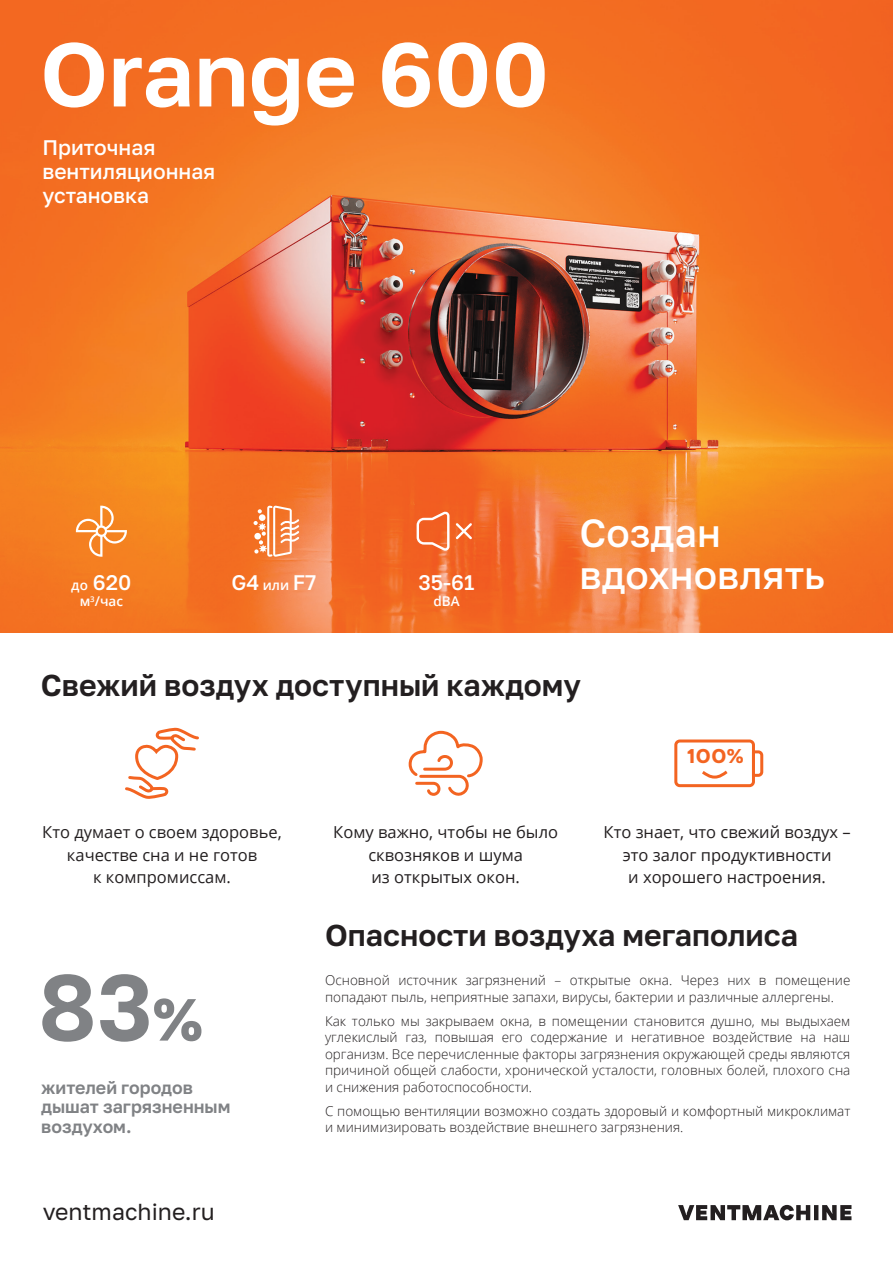
<style>
.page{position:relative;width:893px;height:1263px;background:#fff}
.page>*{position:absolute;margin:0;border:0;box-sizing:border-box;transform-origin:0 0}
.t1{font:90px "Golos Text VF";color:#fff}
.t2{font:39px/42px "Golos Text VF";color:#fff}
.t3{font:30px "Golos Text VF";color:#231f20}
.t4{font:23.1px "Golos Text VF";color:#231f20}
.t5{font:21px/24px "Golos Text VF";color:#fff}
.t6{font:700 19.95px "TT Travels";color:#f36421}
.t7{font:17.7px/19.5px "Golos Text VF";color:#808285}
.t8{font:16.5px/22.5px "Open Sans";color:#231f20;text-align:center}
.t9{font:300 13.5px/16.5px "Open Sans";color:#231f20}
.t10{font:600 13.5px "Open Sans";color:#fff}
.s1{font-family:"Open Sans";font-weight:600;font-size:13.5px}
</style>
<div class="page">
<img style="left:0;top:0;width:893px;height:632px">
<svg style="left:125px;top:727px;width:74px;height:72px"></svg>
<svg style="left:408px;top:730px;width:75px;height:66px"></svg>
<svg style="left:42px;top:974px;width:51px;height:68px"></svg>
<svg style="left:100px;top:974px;width:101px;height:68px"></svg>
<div style="left:674px;top:739px;width:81px;height:48px;border:3px solid #f36421;border-radius:4px"></div>
<svg style="left:751px;top:749px;width:13px;height:29px"></svg>
<svg style="left:702px;top:770px;width:26px;height:9px"></svg>
<svg style="left:76px;top:506px;width:51px;height:51px;background:#f69a4b"></svg>
<svg style="left:254px;top:506px;width:45px;height:51px"></svg>
<svg style="left:417px;top:511px;width:32px;height:40px"></svg>
<svg style="left:456px;top:523px;width:16px;height:16px"></svg>
<svg style="left:678px;top:1205px;width:173px;height:15px"></svg>
<h1 class="t1" style="left:40px;top:20px;width:511px">Orange 600</h1>
<h3 class="t5" style="left:42px;top:136px;width:174px">Приточная вентиляционная установка</h3>
<h3 class="t5" style="left:71px;top:570px;width:62px"><span class="s1">до</span> 620</h3>
<p class="t10" style="left:80px;top:592px;width:45px">м<sup>3</sup>/час</p>
<h3 class="t5" style="left:231px;top:570px;width:87px">G4 <span class="s1">или</span> F7</h3>
<h3 class="t5" style="left:418px;top:570px;width:58px">35-61</h3>
<p class="t10" style="left:433px;top:592px;width:28px">dBA</p>
<h2 class="t2" style="left:579px;top:512px;width:247px">Создан вдохновлять</h2>
<h3 class="t3" style="left:41px;top:667px;width:542px">Свежий воздух доступный каждому</h3>
<h3 class="t6" style="left:687px;top:744px;width:58px">100%</h3>
<p class="t8" style="left:42px;top:820px;width:241px">Кто думает о своем здоровье, качестве сна и не готов<br>к компромиссам.</p>
<p class="t8" style="left:333px;top:820px;width:226px">Кому важно, чтобы не было сквозняков и шума<br>из открытых окон.</p>
<p class="t8" style="left:604px;top:821px;width:249px">Кто знает, что свежий воздух – это залог продуктивности<br>и хорошего настроения.</p>
<h3 class="t3" style="left:325px;top:917px;width:474px">Опасности воздуха мегаполиса</h3>
<h3 class="t7" style="left:41px;top:1077px;width:191px">жителей городов дышат загрязненным воздухом.</h3>
<h3 class="t4" style="left:43px;top:1198px;width:174px">ventmachine.ru</h3>
<p class="t9" style="left:325px;top:971px;width:527px">Основной источник загрязнений – открытые окна. Через них в помещение попадают пыль, неприятные запахи, вирусы, бактерии и различные аллергены.</p>
<p class="t9" style="left:325px;top:1012px;width:527px;text-align:justify">Как только мы закрываем окна, в помещении становится душно, мы выдыхаем углекислый газ, повышая его содержание и негативное воздействие на наш организм. Все перечисленные факторы загрязнения окружающей среды являются причиной общей слабости, хронической усталости, головных болей, плохого сна и снижения работоспособности.</p>
<p class="t9" style="left:325px;top:1102px;width:527px">С помощью вентиляции возможно создать здоровый и комфортный микроклимат и минимизировать воздействие внешнего загрязнения.</p>
</div>
